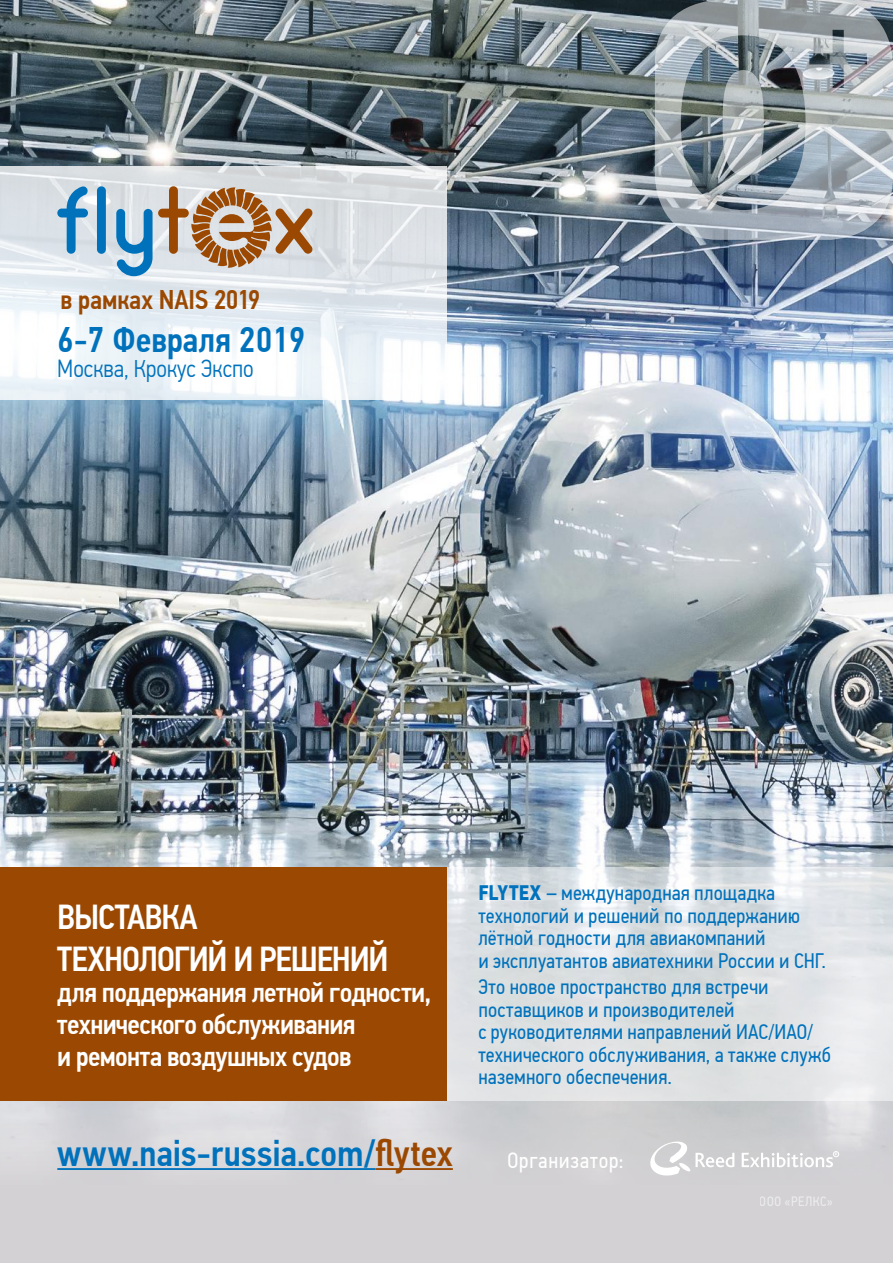
<style>
.page{position:relative;width:893px;height:1263px;background:#d3d1d4}
.page>*{position:absolute;margin:0;border:0;box-sizing:border-box;transform-origin:0 0}
.t1{font:500 37.2px "PF Din Text Cond Pro";letter-spacing:-.005em;color:#0072bc}
.t2{font:500 35.55px "PF Din Text Cond Pro";color:#0072bc}
.t3{font:500 34.65px/41.5px "PF Din Text Cond Pro";letter-spacing:-.035em;color:#fff}
.t4{font:500 28.2px/31.7px "PF Din Text Cond Pro";letter-spacing:-.025em;color:#fff}
.t5{font:500 27px "PF Din Text Cond Pro";letter-spacing:-.005em;color:#9b4902}
.t6{font:300 24.75px "PF Din Text Cond Pro";color:#0072bc}
.t7{font:22.05px "PF Din Text Cond Pro";letter-spacing:.03em;color:#fff}
.t8{font:21px/22.5px "PF Din Text Cond Pro";letter-spacing:.005em;color:#0072bc}
.t9{font:13.5px "PF Din Text Cond Pro";letter-spacing:.04em;color:#fff}
.s1{color:#9b4902}
.s2{font-weight:700}
</style>
<div class="page">
<img style="left:0;top:0;width:893px;height:1168px">
<svg style="left:0;top:166px;width:446px;height:234px"></svg>
<svg style="left:446px;top:867px;width:447px;height:234px;fill:#dfe2e4"></svg>
<div style="left:0;top:867px;width:446px;height:234px;background:#9b4902"></div>
<hr style="left:57px;top:1168px;width:318px;height:2px;background:#0072bc">
<hr style="left:375px;top:1168px;width:78px;height:2px;background:#9b4902">
<svg style="left:648px;top:1139px;width:86px;height:37px"></svg>
<svg style="left:742px;top:1151px;width:97px;height:16px"></svg>
<svg style="left:57px;top:186px;width:31px;height:68px"></svg>
<div style="left:97px;top:186px;width:9px;height:68px;background:#0072bc;border-radius:4px"></div>
<svg style="left:116px;top:186px;width:197px;height:90px"></svg>
<svg style="left:655px;top:0;width:238px;height:240px;background:#98a2a8"></svg>
<p class="t5" style="left:61px;top:284px;width:201px">в рамках NAIS 2019</p>
<h2 class="t2" style="left:57px;top:319px;width:250px">6-7 Февраля 2019</h2>
<p class="t6" style="left:57px;top:354px;width:198px">Москва, Крокус Экспо</p>
<h3 class="t3" style="left:57px;top:897px;width:333px">ВЫСТАВКА<br>ТЕХНОЛОГИЙ И РЕШЕНИЙ</h3>
<h3 class="t4" style="left:57px;top:977px;width:376px">для поддержания летной годности, технического обслуживания<br>и ремонта воздушных судов</h3>
<h1 class="t1" style="left:57px;top:1131px;width:397px">www.nais-russia.com/<span class="s1">flytex</span></h1>
<p class="t8" style="left:478px;top:882px;width:349px"><span class="s2">FLYTEX</span> – международная площадка технологий и решений по поддержанию лётной годности для авиакомпаний<br>и эксплуатантов авиатехники России и СНГ.</p>
<p class="t8" style="left:478px;top:976px;width:354px">Это новое пространство для встречи поставщиков и производителей<br>с руководителями направлений ИАС/ИАО/ технического обслуживания, а также служб наземного обеспечения.</p>
<p class="t7" style="left:507px;top:1147px;width:118px">Организатор:</p>
<p class="t9" style="left:760px;top:1193px;width:75px">ООО «РЕЛКС»</p>
</div>
